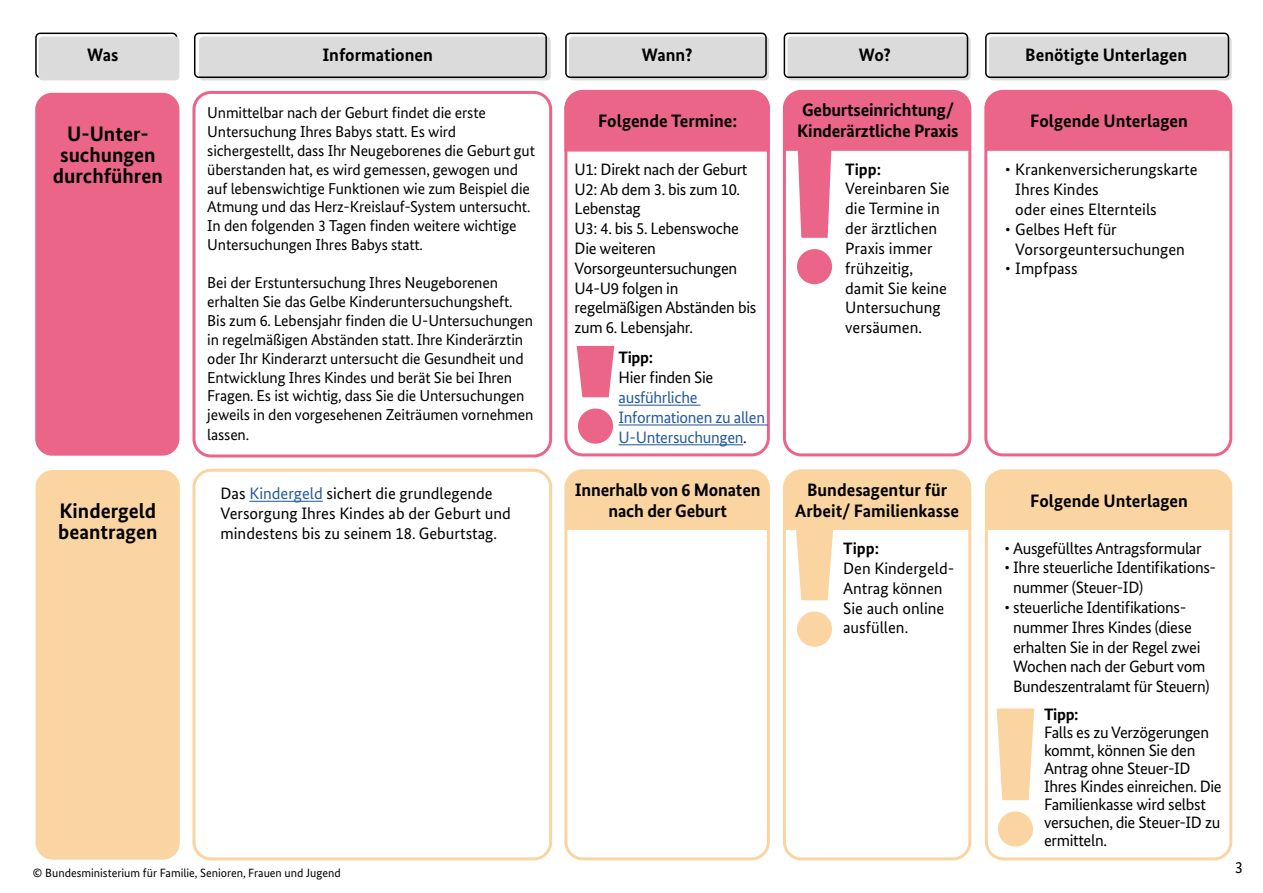
<style>
.page{position:relative;width:1263px;height:893px;background:#fff}
.page>*{position:absolute;margin:0;border:0;box-sizing:border-box;transform-origin:0 0}
.t1{font:700 21px/21px "Bundes Sans";color:#000;text-align:center}
.t2{font:700 18px/21px "Bundes Sans";color:#000;text-align:center}
.t3{font:16.5px/19.8px "Bundes Sans";letter-spacing:-.02em;color:#000}
.t4{font:16.5px/19.8px "Bundes Sans";color:#000}
.t5{font:16.5px/19.8px "Bundes Sans";letter-spacing:-.02em;color:#275b9b}
.t6{font:15.75px/19px "Bundes Sans";letter-spacing:-.01em;color:#000}
.t7{font:12px "Bundes Sans";color:#000}
.s1{font-weight:700;color:#000}
.s2{color:#000}
.s3{font-weight:700}
.s4{color:#275b9b}
</style>
<div class="page">
<div style="left:192px;top:469px;width:360px;height:391px;border:3px solid #fad5a2;border-radius:17px"></div>
<div style="left:989px;top:37px;width:242px;height:43px;background:#dbdbdb;border-radius:4px"></div>
<div style="left:787px;top:37px;width:183px;height:43px;background:#dbdbdb;border-radius:4px"></div>
<div style="left:569px;top:37px;width:200px;height:43px;background:#dbdbdb;border-radius:4px"></div>
<div style="left:199px;top:37px;width:352px;height:43px;background:#dbdbdb;border-radius:4px"></div>
<div style="left:35px;top:33px;width:142px;height:45px;border:2px solid #000;border-radius:4px"></div>
<div style="left:39px;top:37px;width:140px;height:43px;background:#dbdbdb;border-radius:4px"></div>
<hr style="left:249px;top:501px;width:74px;height:1px;background:#275b9b">
<div style="left:194px;top:33px;width:353px;height:45px;border:2px solid #000;border-radius:4px"></div>
<div style="left:565px;top:33px;width:202px;height:45px;border:2px solid #000;border-radius:4px"></div>
<div style="left:784px;top:33px;width:184px;height:45px;border:2px solid #000;border-radius:4px"></div>
<div style="left:985px;top:33px;width:244px;height:45px;border:2px solid #000;border-radius:4px"></div>
<div style="left:35px;top:93px;width:144px;height:363px;background:#eb6589;border-radius:17px"></div>
<div style="left:192px;top:91px;width:360px;height:366px;border:3px solid #eb6589;border-radius:17px"></div>
<div style="left:568px;top:90px;width:198px;height:62px;background:#eb6589"></div>
<div style="left:564px;top:90px;width:206px;height:366px;border:3px solid #eb6589;border-radius:17px"></div>
<div style="left:783px;top:90px;width:188px;height:366px;border:3px solid #eb6589;border-radius:17px"></div>
<div style="left:988px;top:93px;width:243px;height:58px;background:#eb6589"></div>
<div style="left:984px;top:90px;width:248px;height:366px;border:3px solid #eb6589;border-radius:17px"></div>
<svg style="left:577px;top:346px;width:37px;height:51px"></svg>
<div style="left:578px;top:409px;width:35px;height:35px;background:#eb6589;border-radius:50%"></div>
<svg style="left:784px;top:91px;width:186px;height:147px"></svg>
<div style="left:797px;top:249px;width:35px;height:35px;background:#eb6589;border-radius:50%"></div>
<hr style="left:618px;top:405px;width:83px;height:1px;background:#275b9b">
<hr style="left:618px;top:424px;width:150px;height:1px;background:#275b9b">
<hr style="left:618px;top:444px;width:125px;height:1px;background:#275b9b">
<div style="left:36px;top:470px;width:144px;height:390px;background:#fad5a2;border-radius:17px"></div>
<div style="left:568px;top:473px;width:198px;height:57px;background:#fad5a2"></div>
<div style="left:564px;top:469px;width:206px;height:391px;border:3px solid #fad5a2;border-radius:17px"></div>
<div style="left:783px;top:469px;width:188px;height:391px;border:3px solid #fad5a2;border-radius:17px"></div>
<div style="left:989px;top:473px;width:243px;height:57px;background:#fad5a2"></div>
<div style="left:985px;top:469px;width:247px;height:391px;border:3px solid #fad5a2;border-radius:17px"></div>
<svg style="left:784px;top:470px;width:187px;height:130px"></svg>
<div style="left:797px;top:612px;width:35px;height:35px;background:#fad5a2;border-radius:50%"></div>
<svg style="left:997px;top:708px;width:37px;height:92px"></svg>
<div style="left:998px;top:811px;width:35px;height:36px;background:#fad5a2;border-radius:50%"></div>
<p class="t2" style="left:87px;top:44px;width:33px">Was</p>
<p class="t2" style="left:322px;top:44px;width:112px">Informationen</p>
<p class="t2" style="left:642px;top:44px;width:52px">Wann?</p>
<p class="t2" style="left:859px;top:44px;width:34px">Wo?</p>
<p class="t2" style="left:1025px;top:44px;width:163px">Benötigte Unterlagen</p>
<p class="t1" style="left:53px;top:123px;width:111px">U-Unter&shy;suchungen durchführen</p>
<p class="t1" style="left:58px;top:500px;width:101px;text-align:left">Kindergeld beantragen</p>
<p class="t6" style="left:207px;top:103px;width:329px">Unmittelbar nach der Geburt fndet die erste Untersuchung Ihres Babys statt. Es wird sichergestellt, dass Ihr Neugeborenes die Geburt gut überstanden hat, es wird gemessen, gewogen und auf lebenswichtige Funktionen wie zum Beispiel die Atmung und das Herz-Kreislauf-System untersucht.<br>In den folgenden 3 Tagen fnden weitere wichtige Untersuchungen Ihres Babys statt.</p>
<p class="t6" style="left:207px;top:273px;width:327px">Bei der Erstuntersuchung Ihres Neugeborenen erhalten Sie das Gelbe Kinderuntersuchungsheft.<br>Bis zum 6. Lebensjahr fnden die U-Untersuchungen in regelmäßigen Abständen statt. Ihre Kinderärztin oder Ihr Kinderarzt untersucht die Gesundheit und Entwicklung Ihres Kindes und berät Sie bei Ihren Fragen. Es ist wichtig, dass Sie die Untersuchungen jeweils in den vorgesehenen Zeiträumen vornehmen lassen.</p>
<p class="t2" style="left:598px;top:110px;width:141px">Folgende Termine:</p>
<p class="t3" style="left:575px;top:159px;width:183px">U1: Direkt nach der Geburt<br>U2: Ab dem 3. bis zum 10.<br>Lebenstag<br>U3: 4. bis 5. Lebenswoche<br>Die weiteren<br>Vorsorgeuntersuchungen<br>U4-U9 folgen in regelmäßigen Abständen bis zum 6. Lebensjahr.</p>
<p class="t5" style="left:618px;top:348px;width:148px"><span class="s1">Tipp:<br></span><span class="s2">Hier fnden Sie </span>ausführliche<br>Informationen zu allen<br>U-Untersuchungen<span class="s2">.</span></p>
<p class="t2" style="left:797px;top:99px;width:163px;text-align:left">Geburtseinrichtung/<br>Kinderärztliche Praxis</p>
<p class="t4" style="left:845px;top:159px;width:106px"><span class="s3">Tipp:<br></span>Vereinbaren Sie die Termine in der ärztlichen<br>Praxis immer frühzeitig, damit Sie keine<br>Untersuchung versäumen.</p>
<p class="t4" style="left:221px;top:483px;width:292px">Das <span class="s4">Kindergeld</span> sichert die grundlegende<br>Versorgung Ihres Kindes ab der Geburt und mindestens bis zu seinem 18. Geburtstag.</p>
<p class="t2" style="left:575px;top:479px;width:187px">Innerhalb von 6 Monaten nach der Geburt</p>
<p class="t2" style="left:795px;top:479px;width:165px">Bundesagentur für<br>Arbeit/ Familienkasse</p>
<p class="t4" style="left:843px;top:538px;width:113px"><span class="s3">Tipp:<br></span>Den Kindergeld-<br>Antrag können<br>Sie auch online ausfüllen.</p>
<p class="t7" style="left:33px;top:866px;width:309px">© Bundesministerium für Familie, Senioren, Frauen und Jugend</p>
<p class="t2" style="left:1030px;top:110px;width:159px">Folgende Unterlagen</p>
<p class="t4" style="left:1015px;top:160px;width:184px;text-indent:-10px">• Krankenversicherungskarte<br>Ihres Kindes<br>oder eines Elternteils</p>
<p class="t4" style="left:1015px;top:219px;width:171px;text-indent:-10px">• Gelbes Heft für<br>Vorsorgeuntersuchungen</p>
<p class="t4" style="left:1005px;top:259px;width:74px">• Impfpass</p>
<p class="t2" style="left:1030px;top:490px;width:159px">Folgende Unterlagen</p>
<p class="t3" style="left:1005px;top:538px;width:199px">• Ausgefülltes Antragsformular</p>
<p class="t3" style="left:1013px;top:558px;width:204px;text-indent:-8px">• Ihre steuerliche Identifkations&shy;nummer (Steuer-ID)</p>
<p class="t3" style="left:1013px;top:597px;width:198px;text-indent:-8px">• steuerliche Identifkations&shy;nummer Ihres Kindes (diese erhalten Sie in der Regel zwei<br>Wochen nach der Geburt vom<br>Bundeszentralamt für Steuern)</p>
<p class="t3" style="left:1044px;top:705px;width:179px;line-height:18px"><span class="s3">Tipp:<br></span>Falls es zu Verzögerungen kommt, können Sie den<br>Antrag ohne Steuer-ID<br>Ihres Kindes einreichen. Die<br>Familienkasse wird selbst versuchen, die Steuer-ID zu ermitteln.</p>
<p class="t3" style="left:1235px;top:857px;width:10px">3</p>
</div>
